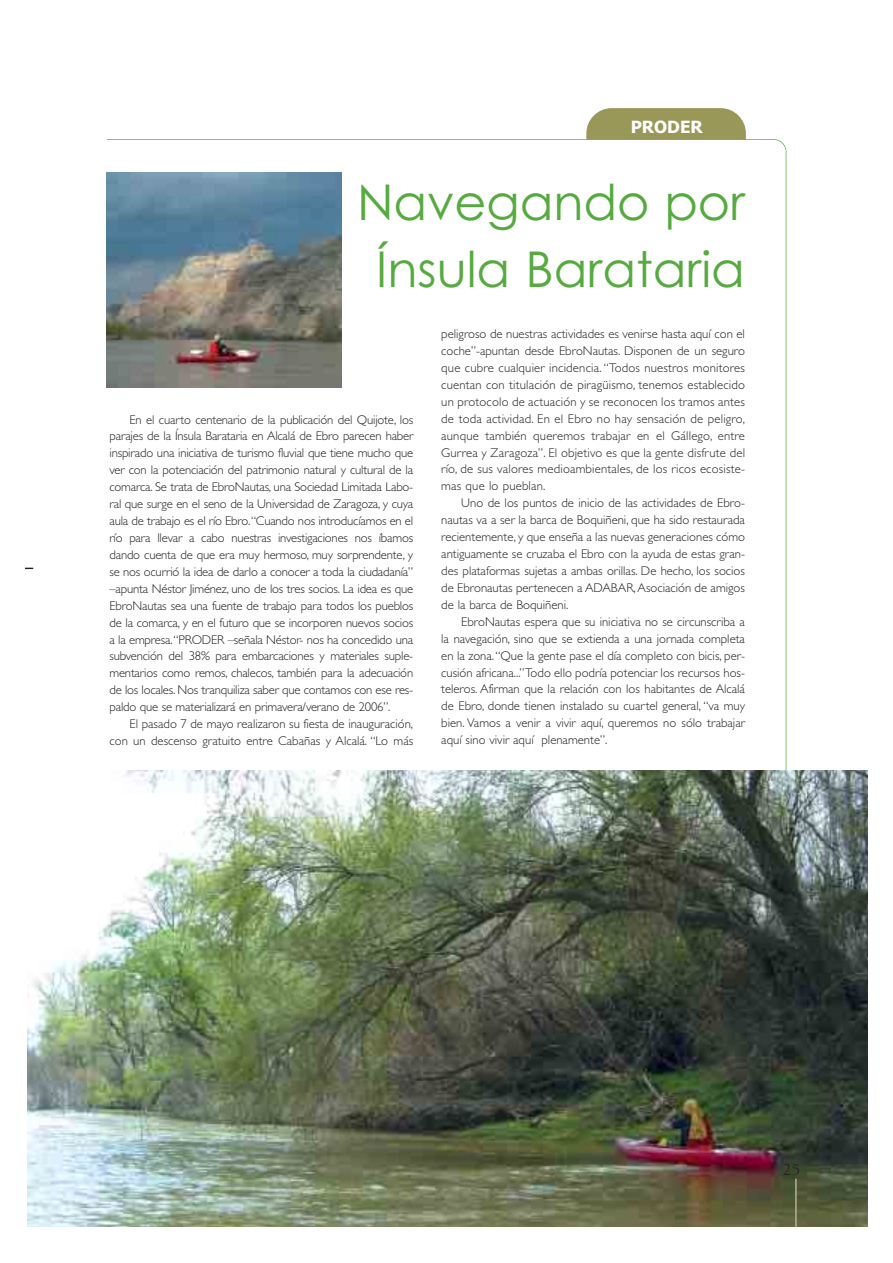
<style>
.page{position:relative;width:893px;height:1263px;background:#fff}
.page>*{position:absolute;margin:0;border:0;box-sizing:border-box;transform-origin:0 0}
.t1{font:49.35px/67.5px "Century Gothic";color:#56aa40;text-align:center}
.t2{font:700 16.95px "Tahoma";color:#fff}
.t3{font:16.95px "Berkeley";color:#231f1f}
.t4{font:300 12.75px/17px "Gill Sans";color:#231f1f;text-align:justify}
</style>
<div class="page">
<div style="left:586px;top:108px;width:160px;height:72px;background:#9a9859;border-radius:25px"></div>
<div style="left:59px;top:140px;width:727px;height:986px;background:#fff;border-radius:12px"></div>
<img style="left:28px;top:770px;width:839px;height:456px">
<hr style="left:795px;top:1179px;width:1px;height:47px;background:#bdb49e">
<img style="left:107px;top:172px;width:235px;height:216px">
<h2 class="t2" style="left:630px;top:120px;width:73px">PRODER</h2>
<h1 class="t1" style="left:357px;top:173px;width:389px">Navegando por<br>Ínsula Barataria</h1>
<p class="t4" style="left:109px;top:412px;width:305px;text-indent:20px">En el cuarto centenario de la publicación del Quijote, los parajes de la Ínsula Barataria en Alcalá de Ebro parecen haber inspirado una iniciativa de turismo fluvial que tiene mucho que ver con la potenciación del patrimonio natural y cultural de la comarca. Se trata de EbroNautas, una Sociedad Limitada Labo&shy;ral que surge en el seno de la Universidad de Zaragoza, y cuya aula de trabajo es el río Ebro.“Cuando nos introducíamos en el río para llevar a cabo nuestras investigaciones nos íbamos dando cuenta de que era muy hermoso, muy sorprendente, y se nos ocurrió la idea de darlo a conocer a toda la ciudadanía” –apunta Néstor Jiménez, uno de los tres socios. La idea es que EbroNautas sea una fuente de trabajo para todos los pueblos de la comarca, y en el futuro que se incorporen nuevos socios a la empresa.“PRODER –señala Néstor- nos ha concedido una subvención del 38% para embarcaciones y materiales suple&shy;mentarios como remos, chalecos, también para la adecuación de los locales. Nos tranquiliza saber que contamos con ese res&shy;paldo que se materializará en primavera/verano de 2006”.</p>
<p class="t4" style="left:109px;top:717px;width:305px;text-align:right">El pasado 7 de mayo realizaron su fiesta de inauguración, con un descenso gratuito entre Cabañas y Alcalá. “Lo más</p>
<p class="t4" style="left:441px;top:327px;width:305px">peligroso de nuestras actividades es venirse hasta aquí con el coche”-apuntan desde EbroNautas. Disponen de un seguro que cubre cualquier incidencia. “Todos nuestros monitores cuentan con titulación de piragüismo, tenemos establecido un protocolo de actuación y se reconocen los tramos antes de toda actividad. En el Ebro no hay sensación de peligro, aunque también queremos trabajar en el Gállego, entre Gurrea y Zaragoza”. El objetivo es que la gente disfrute del río, de sus valores medioambientales, de los ricos ecosiste&shy;mas que lo pueblan.</p>
<p class="t4" style="left:441px;top:496px;width:305px;text-indent:20px">Uno de los puntos de inicio de las actividades de Ebro&shy;nautas va a ser la barca de Boquiñeni, que ha sido restaurada recientemente, y que enseña a las nuevas generaciones cómo antiguamente se cruzaba el Ebro con la ayuda de estas gran&shy;des plataformas sujetas a ambas orillas. De hecho, los socios de Ebronautas pertenecen a ADABAR,Asociación de amigos de la barca de Boquiñeni.</p>
<p class="t4" style="left:441px;top:614px;width:305px;text-indent:20px">EbroNautas espera que su iniciativa no se circunscriba a la navegación, sino que se extienda a una jornada completa en la zona.“Que la gente pase el día completo con bicis, per&shy;cusión africana...”Todo ello podría potenciar los recursos hos&shy;teleros. Afirman que la relación con los habitantes de Alcalá de Ebro, donde tienen instalado su cuartel general, “va muy bien. Vamos a venir a vivir aquí, queremos no sólo trabajar aquí sino vivir aquí plenamente”.</p>
<h2 class="t3" style="left:782px;top:1163px;width:19px">25</h2>
</div>
